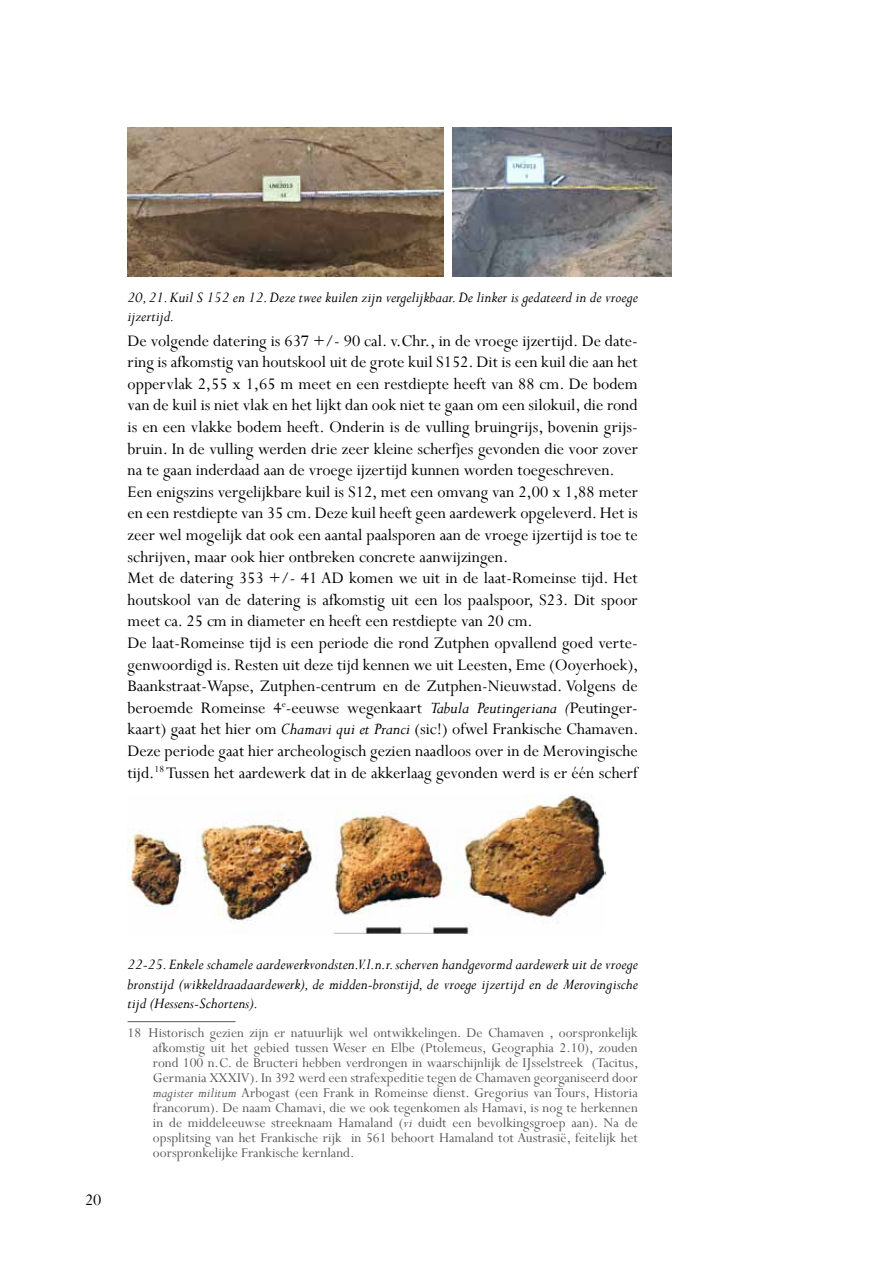
<style>
.page{position:relative;width:893px;height:1263px;background:#fff}
.page>*{position:absolute;margin:0;border:0;box-sizing:border-box;transform-origin:0 0}
.t1{font:18px/21.6px "Perpetua";color:#000}
.t2{font:italic 16.5px/19.8px "Perpetua";color:#000}
.t3{font:15px/15px "Perpetua";color:#58585a;text-align:justify}
.s1{font-style:italic}
</style>
<div class="page">
<hr style="left:128px;top:1021px;width:108px;height:1px;background:#58585a">
<img style="left:128px;top:128px;width:316px;height:148px">
<img style="left:452px;top:128px;width:220px;height:148px">
<img style="left:128px;top:794px;width:477px;height:140px">
<p class="t2" style="left:128px;top:286px;width:512px">20, 21. Kuil S 152 en 12. Deze twee kuilen zijn vergelijkbaar. De linker is gedateerd in de vroege ijzertijd.</p>
<p class="t1" style="left:128px;top:329px;width:512px">De volgende datering is 637 +/- 90 cal. v.Chr., in de vroege ijzertijd. De date&shy;ring is afkomstig van houtskool uit de grote kuil S152. Dit is een kuil die aan het oppervlak 2,55 x 1,65 m meet en een restdiepte heeft van 88 cm. De bodem van de kuil is niet vlak en het lijkt dan ook niet te gaan om een silokuil, die rond is en een vlakke bodem heeft. Onderin is de vulling bruingrijs, bovenin grijs&shy;bruin. In de vulling werden drie zeer kleine scherfjes gevonden die voor zover na te gaan inderdaad aan de vroege ijzertijd kunnen worden toegeschreven.<br>Een enigszins vergelijkbare kuil is S12, met een omvang van 2,00 x 1,88 meter en een restdiepte van 35 cm. Deze kuil heeft geen aardewerk opgeleverd. Het is zeer wel mogelijk dat ook een aantal paalsporen aan de vroege ijzertijd is toe te schrijven, maar ook hier ontbreken concrete aanwijzingen.<br>Met de datering 353 +/- 41 AD komen we uit in de laat-Romeinse tijd. Het houtskool van de datering is afkomstig uit een los paalspoor, S23. Dit spoor meet ca. 25 cm in diameter en heeft een restdiepte van 20 cm.<br>De laat-Romeinse tijd is een periode die rond Zutphen opvallend goed verte&shy;genwoordigd is. Resten uit deze tijd kennen we uit Leesten, Eme (Ooyerhoek), Baankstraat-Wapse, Zutphen-centrum en de Zutphen-Nieuwstad. Volgens de beroemde Romeinse 4<sup>e</sup>-eeuwse wegenkaart <span class="s1">Tabula Peutingeriana (</span>Peutinger&shy;kaart) gaat het hier om <span class="s1">Chamavi qui et Pranci</span> (sic!) ofwel Frankische Chamaven.<br>Deze periode gaat hier archeologisch gezien naadloos over in de Merovingische tijd.<sup>18</sup> Tussen het aardewerk dat in de akkerlaag gevonden werd is er één scherf</p>
<p class="t1" style="left:85px;top:1189px;width:18px">20</p>
<p class="t2" style="left:128px;top:954px;width:512px;text-align:justify">22-25. Enkele schamele aardewerkvondsten.V.l.n.r. scherven handgevormd aardewerk uit de vroege bronstijd (wikkeldraadaardewerk), de midden-bronstijd, de vroege ijzertijd en de Merovingische tijd (Hessens-Schortens).</p>
<p class="t3" style="left:153px;top:1024px;width:487px;text-indent:-25px">18 Historisch gezien zijn er natuurlijk wel ontwikkelingen. De Chamaven , oorspronkelijk afkomstig uit het gebied tussen Weser en Elbe (Ptolemeus, Geographia 2.10), zouden rond 100 n.C. de Bructeri hebben verdrongen in waarschijnlijk de IJsselstreek (Tacitus, Germania XXXIV). In 392 werd een strafexpeditie tegen de Chamaven georganiseerd door <span class="s1">magister militum</span> Arbogast (een Frank in Romeinse dienst. Gregorius van Tours, Historia francorum). De naam Chamavi, die we ook tegenkomen als Hamavi, is nog te herkennen in de middeleeuwse streeknaam Hamaland (<span class="s1">vi</span> duidt een bevolkingsgroep aan). Na de opsplitsing van het Frankische rijk in 561 behoort Hamaland tot Austrasië, feitelijk het oorspronkelijke Frankische kernland.</p>
</div>
